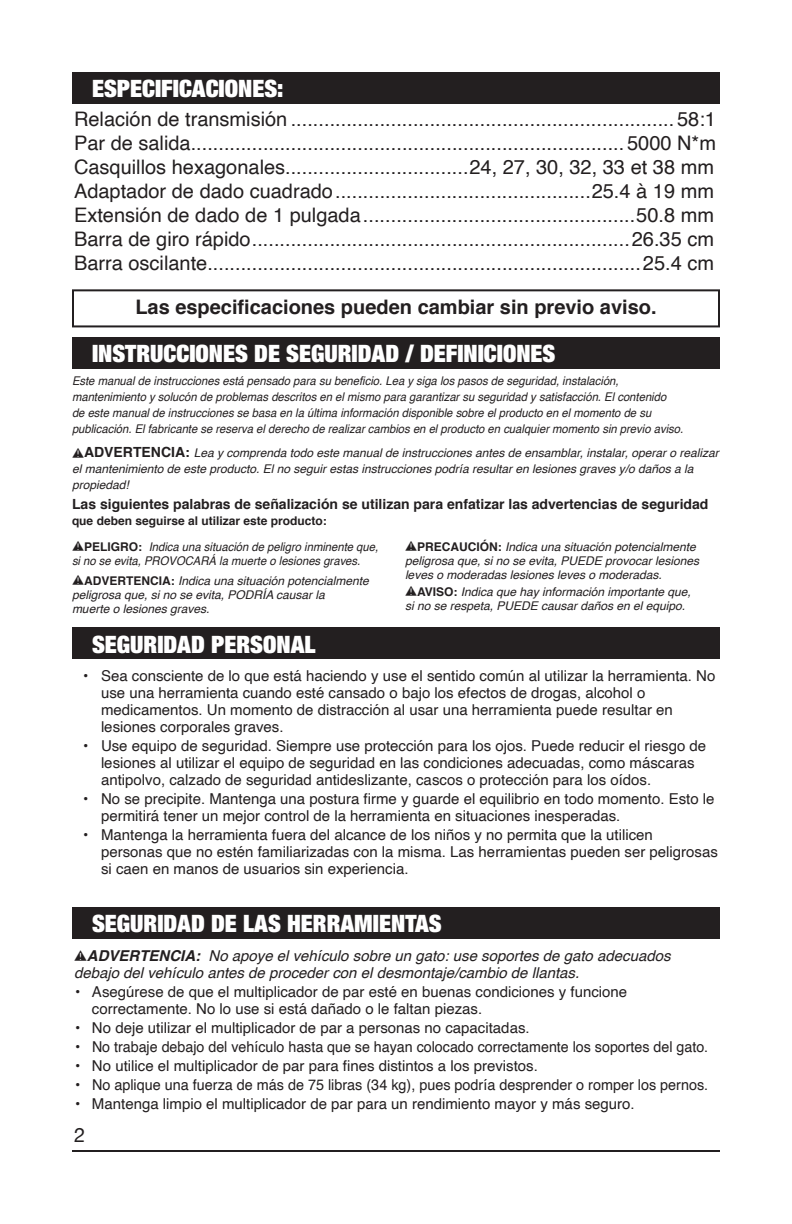
<style>
.page{position:relative;width:792px;height:1224px;background:#fff}
.page>*{position:absolute;margin:0;border:0;box-sizing:border-box;transform-origin:0 0}
.t1{font:900 expanded 24px "Helvetica Neue";color:#fff}
.t2{font:20px "Helvetica";color:#231f20}
.t3{font:700 20px "Helvetica";color:#231f20}
.t4{font:20px "Helvetica Neue";color:#231f20}
.t5{font:15px/17px "Helvetica";color:#231f20}
.t6{font:italic 15px/17px "Helvetica";color:#231f20}
.t7{font:700 14px "Helvetica";color:#231f20}
.t8{font:italic 12px/16px "Helvetica";color:#231f20}
.t9{font:italic 12px/14px "Helvetica";color:#231f20;scale:.94 1}
.t10{font:700 12px "Helvetica";color:#231f20}
.s1{font-weight:700;font-style:normal;font-size:14px}
.s2{font-weight:700;font-style:normal}
.s3{font-weight:700}
</style>
<div class="page">
<hr style="left:72px;top:1150px;width:648px;height:2px;background:#231f20">
<div style="left:72px;top:72px;width:648px;height:32px;background:#231f20"></div>
<div style="left:72px;top:289px;width:648px;height:38px;border:2px solid #231f20"></div>
<div style="left:72px;top:337px;width:648px;height:31px;background:#231f20"></div>
<div style="left:72px;top:628px;width:648px;height:31px;background:#231f20"></div>
<div style="left:72px;top:907px;width:648px;height:32px;background:#231f20"></div>
<p class="t1" style="left:92px;top:73px;width:193px">ESPECIFICACIONES:</p>
<p class="t2" style="left:74px;top:103px;width:643px">Relación de transmisión .....................................................................58:1</p>
<p class="t2" style="left:74px;top:127px;width:643px">Par de salida..............................................................................5000 N*m</p>
<p class="t2" style="left:74px;top:151px;width:642px">Casquillos hexagonales.................................24, 27, 30, 32, 33 et 38 mm</p>
<p class="t2" style="left:74px;top:175px;width:641px">Adaptador de dado cuadrado..............................................25.4 à 19 mm</p>
<p class="t2" style="left:74px;top:199px;width:641px">Extensión de dado de 1 pulgada.................................................50.8 mm</p>
<p class="t2" style="left:74px;top:223px;width:641px">Barra de giro rápido....................................................................26.35 cm</p>
<p class="t2" style="left:74px;top:247px;width:641px">Barra oscilante..............................................................................25.4 cm</p>
<p class="t3" style="left:135px;top:291px;width:523px">Las especificaciones pueden cambiar sin previo aviso.</p>
<p class="t1" style="left:92px;top:338px;width:465px">INSTRUCCIONES DE SEGURIDAD / DEFINICIONES</p>
<p class="t9" style="left:72px;top:374px;width:583px">Este manual de instrucciones está pensado para su beneficio. Lea y siga los pasos de seguridad, instalación,</p>
<p class="t9" style="left:72px;top:390px;width:634px">mantenimiento y solucón de problemas descritos en el mismo para garantizar su seguridad y satisfacción. El contenido</p>
<p class="t9" style="left:72px;top:406px;width:618px">de este manual de instrucciones se basa en la última información disponible sobre el producto en el momento de su</p>
<p class="t9" style="left:72px;top:422px;width:652px">publicación. El fabricante se reserva el derecho de realizar cambios en el producto en cualquier momento sin previo aviso.</p>
<p class="t8" style="left:72px;top:445px;width:648px;text-indent:12px"><span class="s1">ADVERTENCIA:</span> Lea y comprenda todo este manual de instrucciones antes de ensamblar, instalar, operar o realizar el mantenimiento de este producto. El no seguir estas instrucciones podría resultar en lesiones graves y/o daños a la propiedad!</p>
<p class="t7" style="left:72px;top:493px;width:638px">Las siguientes palabras de señalización se utilizan para enfatizar las advertencias de seguridad</p>
<p class="t10" style="left:72px;top:511px;width:256px">que deben seguirse al utilizar este producto:</p>
<p class="t9" style="left:72px;top:540px;width:327px;text-indent:12px"><span class="s2">PELIGRO:</span> Indica una situación de peligro inminente que, si no se evita, PROVOCARÁ la muerte o lesiones graves.</p>
<p class="t8" style="left:84px;top:573px;width:286px"><span class="s2">ADVERTENCIA:</span> Indica una situación potencialmente</p>
<p class="t8" style="left:72px;top:587px;width:254px">peligrosa que, si no se evita, PODRÍA causar la</p>
<p class="t8" style="left:72px;top:601px;width:139px">muerte o lesiones graves.</p>
<p class="t8" style="left:417px;top:539px;width:280px"><span class="s2">PRECAUCIÓN:</span> Indica una situación potencialmente</p>
<p class="t8" style="left:405px;top:553px;width:296px">peligrosa que, si no se evita, PUEDE provocar lesiones</p>
<p class="t8" style="left:405px;top:567px;width:258px">leves o moderadas lesiones leves o moderadas.</p>
<p class="t8" style="left:417px;top:584px;width:275px"><span class="s2">AVISO:</span> Indica que hay información importante que,</p>
<p class="t8" style="left:405px;top:598px;width:282px">si no se respeta, PUEDE causar daños en el equipo.</p>
<p class="t1" style="left:92px;top:629px;width:225px">SEGURIDAD PERSONAL</p>
<p class="t5" style="left:101px;top:668px;width:616px;text-indent:-18px">• Sea consciente de lo que está haciendo y use el sentido común al utilizar la herramienta. No use una herramienta cuando esté cansado o bajo los efectos de drogas, alcohol o medicamentos. Un momento de distracción al usar una herramienta puede resultar en lesiones corporales graves.</p>
<p class="t5" style="left:101px;top:738px;width:607px;text-indent:-18px">• Use equipo de seguridad. Siempre use protección para los ojos. Puede reducir el riesgo de lesiones al utilizar el equipo de seguridad en las condiciones adecuadas, como máscaras antipolvo, calzado de seguridad antideslizante, cascos o protección para los oídos.</p>
<p class="t5" style="left:101px;top:791px;width:615px;text-indent:-18px">• No se precipite. Mantenga una postura firme y guarde el equilibrio en todo momento. Esto le permitirá tener un mejor control de la herramienta en situaciones inesperadas.</p>
<p class="t5" style="left:101px;top:827px;width:618px;text-indent:-18px">• Mantenga la herramienta fuera del alcance de los niños y no permita que la utilicen personas que no estén familiarizadas con la misma. Las herramientas pueden ser peligrosas si caen en manos de usuarios sin experiencia.</p>
<p class="t1" style="left:92px;top:908px;width:351px">SEGURIDAD DE LAS HERRAMIENTAS</p>
<p class="t6" style="left:74px;top:947px;width:598px;text-indent:13px"><span class="s3">ADVERTENCIA:</span> No apoye el vehículo sobre un gato: use soportes de gato adecuados debajo del vehículo antes de proceder con el desmontaje/cambio de llantas.</p>
<p class="t5" style="left:75px;top:983px;width:554px">• Asegúrese de que el multiplicador de par esté en buenas condiciones y funcione</p>
<p class="t5" style="left:92px;top:1000px;width:392px">correctamente. No lo use si está dañado o le faltan piezas.</p>
<p class="t5" style="left:75px;top:1019px;width:456px">• No deje utilizar el multiplicador de par a personas no capacitadas.</p>
<p class="t5" style="left:75px;top:1038px;width:635px">• No trabaje debajo del vehículo hasta que se hayan colocado correctamente los soportes del gato.</p>
<p class="t5" style="left:75px;top:1057px;width:464px">• No utilice el multiplicador de par para fines distintos a los previstos.</p>
<p class="t5" style="left:75px;top:1076px;width:635px">• No aplique una fuerza de más de 75 libras (34 kg), pues podría desprender o romper los pernos.</p>
<p class="t5" style="left:75px;top:1095px;width:561px">• Mantenga limpio el multiplicador de par para un rendimiento mayor y más seguro.</p>
<h2 class="t4" style="left:74px;top:1120px;width:13px">2</h2>
</div>
